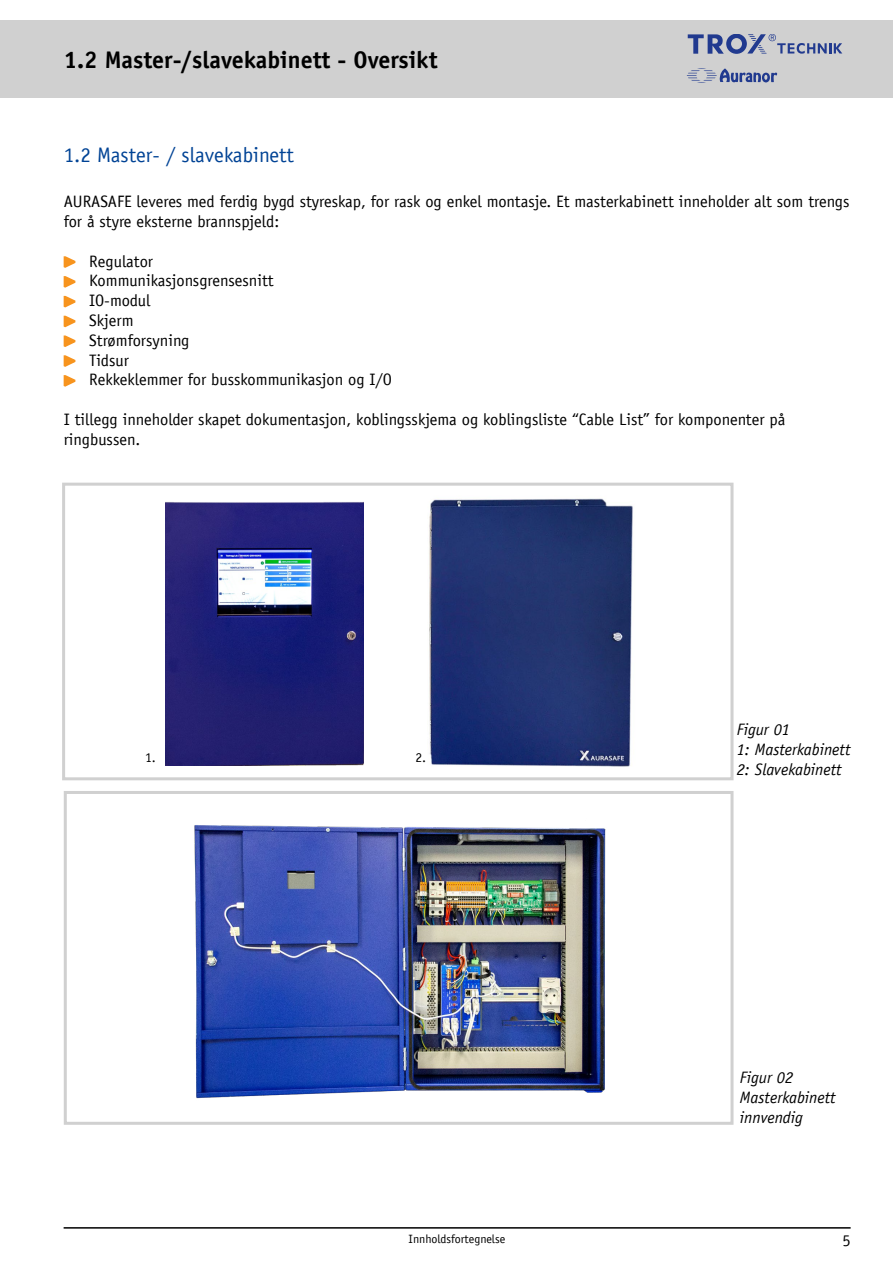
<style>
.page{position:relative;width:893px;height:1263px;background:#fff}
.page>*{position:absolute;margin:0;border:0;box-sizing:border-box;transform-origin:0 0}
.t1{font:700 24px "TROX Officina Sans";color:#000}
.t2{font:21px "TROX Officina Sans";color:#004395}
.t3{font:16.5px/19.8px "TROX Officina Sans";color:#000}
.t4{font:italic 16.5px/19.8px "TROX Officina Sans";color:#000}
.t5{font:13.5px "TROX Officina Sans";color:#000}
.t6{font:12px "TROX Officina Sans";color:#000}
.s1{font-family:"Minion Pro";font-size:18px;color:#f7941e}
</style>
<div class="page">
<div style="left:0;top:20px;width:893px;height:77px;background:#d0d0d0"></div>
<svg style="left:688px;top:34px;width:154px;height:20px"></svg>
<svg style="left:687px;top:68px;width:90px;height:15px"></svg>
<hr style="left:64px;top:1227px;width:787px;height:1px;background:#000">
<img style="left:429px;top:498px;width:204px;height:269px">
<div style="left:62px;top:483px;width:671px;height:297px;border:3px solid #d0d0d0"></div>
<img style="left:194px;top:825px;width:412px;height:274px">
<div style="left:64px;top:791px;width:669px;height:334px;border:3px solid #d0d0d0"></div>
<img style="left:165px;top:501px;width:199px;height:264px">
<h1 class="t1" style="left:64px;top:45px;width:375px">1.2 Master-/slavekabinett - Oversikt</h1>
<p class="t2" style="left:64px;top:142px;width:232px">1.2 Master- / slavekabinett</p>
<p class="t3" style="left:64px;top:192px;width:787px">AURASAFE leveres med ferdig bygd styreskap, for rask og enkel montasje. Et masterkabinett inneholder alt som trengs for å styre eksterne brannspjeld:</p>
<p class="t3" style="left:64px;top:251px;width:330px"><span class="s1">▶</span> Regulator<br><span class="s1">▶</span> Kommunikasjonsgrensesnitt<br><span class="s1">▶</span> IO-modul<br><span class="s1">▶</span> Skjerm<br><span class="s1">▶</span> Strømforsyning<br><span class="s1">▶</span> Tidsur<br><span class="s1">▶</span> Rekkeklemmer for busskommunikasjon og I/O</p>
<p class="t3" style="left:64px;top:410px;width:723px">I tillegg inneholder skapet dokumentasjon, koblingsskjema og koblingsliste “Cable List” for komponenter på ringbussen.</p>
<p class="t5" style="left:145px;top:750px;width:12px">1.</p>
<p class="t5" style="left:415px;top:750px;width:12px">2.</p>
<p class="t6" style="left:409px;top:1232px;width:98px">Innholdsfortegnelse</p>
<p class="t4" style="left:737px;top:720px;width:115px">Figur 01<br>1: Masterkabinett<br>2: Slavekabinett</p>
<p class="t4" style="left:740px;top:1068px;width:97px">Figur 02<br>Masterkabinett innvendig</p>
<p class="t3" style="left:842px;top:1230px;width:10px">5</p>
</div>
